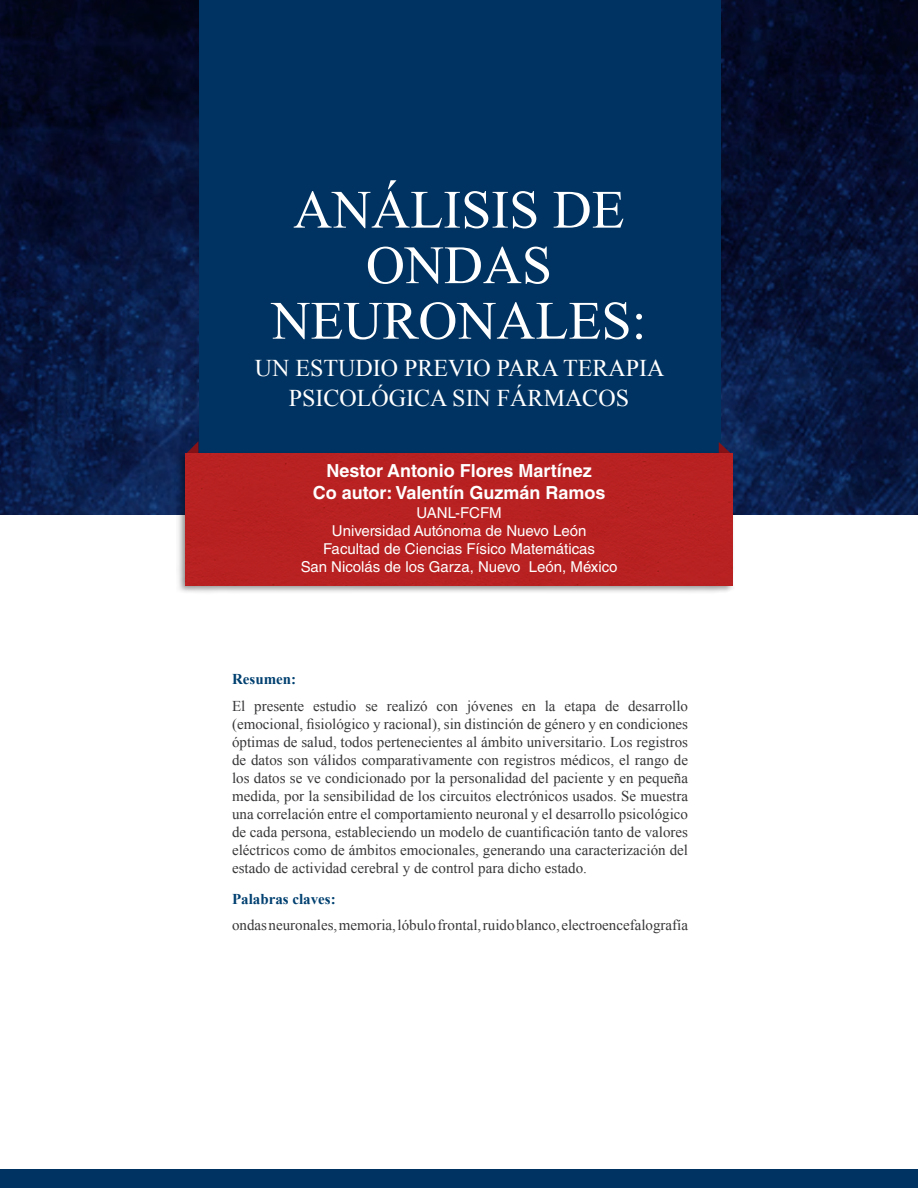
<style>
.page{position:relative;width:918px;height:1188px;background:#fff}
.page>*{position:absolute;margin:0;border:0;box-sizing:border-box;transform-origin:0 0}
.t1{font:54px/55.5px "Times New Roman";color:#fff;text-align:center}
.t2{font:24px/30px "Times New Roman";color:#fff;text-align:center}
.t3{font:700 18px/21.6px "Helvetica LT Std";color:#fff;text-align:center}
.t4{font:15px/18px "Times New Roman";color:#373739;text-align:justify}
.t5{font:15px/18px "Helvetica LT Std";color:#fff;text-align:center}
.t6{font:700 15px "Times New Roman";color:#004070}
</style>
<div class="page">
<div style="left:0;top:1169px;width:918px;height:19px;background:#003361"></div>
<img style="left:0;top:0;width:918px;height:514px">
<div style="left:200px;top:0;width:521px;height:474px;background:#003361"></div>
<svg style="left:186px;top:441px;width:12px;height:10px"></svg>
<svg style="left:719px;top:442px;width:12px;height:9px"></svg>
<div style="left:176px;top:451px;width:559px;height:143px;background:#000;opacity:.45"></div>
<div style="left:186px;top:454px;width:546px;height:131px;background:#b82121"></div>
<h1 class="t1" style="left:271px;top:181px;width:376px">Análisis de onda s neuronales:</h1>
<h2 class="t2" style="left:255px;top:353px;width:404px">un estudio previo para terapia psicológica sin fármacos</h2>
<p class="t3" style="left:313px;top:460px;width:294px">Nestor Antonio Flores Martínez<br>Co autor: Valentín Guzmán Ramos</p>
<p class="t5" style="left:301px;top:504px;width:318px">UANL-FCFM<br>Universidad Autónoma de Nuevo León<br>Facultad de Ciencias Físico Matemáticas<br>San Nicolás de los Garza, Nuevo León, México</p>
<p class="t6" style="left:232px;top:669px;width:66px">Resumen:</p>
<p class="t4" style="left:232px;top:697px;width:458px">El presente estudio se realizó con jóvenes en la etapa de desarrollo (emocional, fisiológico y racional), sin distinción de género y en condiciones óptimas de salud, todos pertenecientes al ámbito universitario. Los registros de datos son válidos comparativamente con registros médicos, el rango de los datos se ve condicionado por la personalidad del paciente y en pequeña medida, por la sensibilidad de los circuitos electrónicos usados. Se muestra una correlación entre el comportamiento neuronal y el desarrollo psicológico de cada persona, estableciendo un modelo de cuantificación tanto de valores eléctricos como de ámbitos emocionales, generando una caracterización del estado de actividad cerebral y de control para dicho estado.</p>
<p class="t6" style="left:232px;top:888px;width:105px">Palabras claves:</p>
<p class="t4" style="left:232px;top:916px;width:458px">ondas neuronales, memoria, lóbulo frontal, ruido blanco, electroencefalografía</p>
</div>
